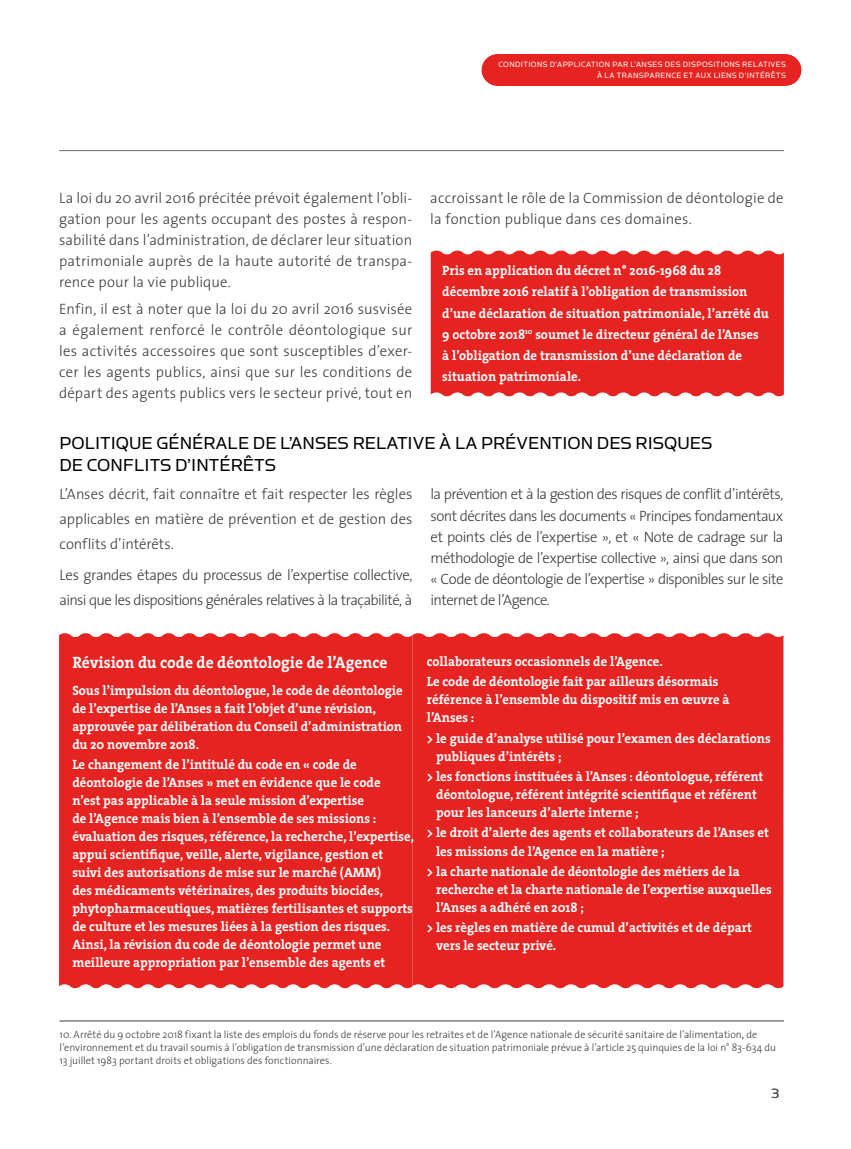
<style>
.page{position:relative;width:851px;height:1149px;background:#fff}
.page>*{position:absolute;margin:0;border:0;box-sizing:border-box;transform-origin:0 0}
.t1{font:19.5px/22.5px "Simian Text Orangutan";color:#000}
.t2{font:700 16.5px "The Serif";color:#fff;scale:.95 1}
.t3{font:300 15px/21px "The Sans";color:#3c3c3b;text-align:justify}
.t4{font:300 15px/24.9px "The Sans";letter-spacing:-.035em;color:#3c3c3b}
.t5{font:15px "Simian Text Orangutan";color:#575756}
.t6{font:700 13.5px/18px "The Serif";color:#fff;scale:.95 1}
.t7{font:300 10.5px/12.8px "The Sans";color:#3c3c3b}
.t8{font:8.7px/11.1px "Simian Text Orangutan";letter-spacing:.045em;color:#fff;text-align:right}
.s1{font-weight:400}
</style>
<div class="page">
<div style="left:497px;top:54px;width:288px;height:32px;background:#e52321"></div>
<div style="left:481px;top:54px;width:32px;height:32px;background:#e52321;border-radius:50%"></div>
<div style="left:769px;top:54px;width:32px;height:32px;background:#e52321;border-radius:50%"></div>
<hr style="left:60px;top:1020px;width:723px;height:1px;background:#3c3c3b">
<div style="left:59px;top:633px;width:353px;height:355px;background:#e52321"></div>
<div style="left:412px;top:633px;width:371px;height:355px;background:#e52321"></div>
<hr style="left:59px;top:150px;width:724px;height:1px;background:#706f6f">
<div style="left:430px;top:250px;width:353px;height:147px;background:#e52321"></div>
<p class="t8" style="left:498px;top:59px;width:289px">CONDITIONS D’APPLICATION PAR L’ANSES DES DISPOSITIONS RELATIVES<br>À LA TRANSPARENCE ET AUX LIENS D’INTÉRÊTS</p>
<p class="t3" style="left:59px;top:186px;width:354px">La loi du 20 avril 2016 précitée prévoit également l’obli&shy;gation pour les agents occupant des postes à respon&shy;sabilité dans l’administration, de déclarer leur situation patrimoniale auprès de la haute autorité de transpa&shy;rence pour la vie publique.</p>
<p class="t3" style="left:59px;top:298px;width:354px">Enfin, il est à noter que la loi du 20 avril 2016 susvisée a également renforcé le contrôle déontologique sur les activités accessoires que sont susceptibles d’exer&shy;cer les agents publics, ainsi que sur les conditions de départ des agents publics vers le secteur privé, tout en</p>
<p class="t3" style="left:430px;top:186px;width:354px">accroissant le rôle de la Commission de déontologie de la fonction publique dans ces domaines.</p>
<p class="t6" style="left:442px;top:260px;width:345px;line-height:21px">Pris en application du décret n° 2016-1968 du 28 décembre 2016 relatif à l’obligation de transmission d’une déclaration de situation patrimoniale, l’arrêté du 9 octobre 2018<sup>10</sup> soumet le directeur général de l’Anses à l’obligation de transmission d’une déclaration de situation patrimoniale.</p>
<h1 class="t1" style="left:60px;top:431px;width:654px">POLITIQUE GÉNÉRALE DE L’ANSES RELATIVE À LA PRÉVENTION DES RISQUES<br>DE CONFLITS D’INTÉRÊTS</h1>
<p class="t3" style="left:60px;top:481px;width:354px;line-height:24.9px">L’Anses décrit, fait connaître et fait respecter les règles applicables en matière de prévention et de gestion des conflits d’intérêts.</p>
<p class="t4" style="left:60px;top:562px;width:354px">Les grandes étapes du processus de l’expertise collective, ainsi que les dispositions générales relatives à la traçabilité, à</p>
<p class="t3" style="left:430px;top:483px;width:354px">la prévention et à la gestion des risques de conflit d’intérêts, sont décrites dans les documents « Principes fondamentaux et points clés de l’expertise », et « Note de cadrage sur la méthodologie de l’expertise collective », ainsi que dans son « Code de déontologie de l’expertise » disponibles sur le site internet de l’Agence.</p>
<p class="t2" style="left:72px;top:648px;width:333px">Révision du code de déontologie de l’Agence</p>
<p class="t6" style="left:72px;top:680px;width:349px">Sous l’impulsion du déontologue, le code de déontologie de l’expertise de l’Anses a fait l’objet d’une révision, approuvée par délibération du Conseil d’administration du 20 novembre 2018.</p>
<p class="t6" style="left:72px;top:754px;width:361px">Le changement de l’intitulé du code en « code de déontologie de l’Anses » met en évidence que le code<br>n’est pas applicable à la seule mission d’expertise<br>de l’Agence mais bien à l’ensemble de ses missions : évaluation des risques, référence, la recherche, l’expertise, appui scientifique, veille, alerte, vigilance, gestion et suivi des autorisations de mise sur le marché (AMM)<br>des médicaments vétérinaires, des produits biocides, phytopharmaceutiques, matières fertilisantes et supports de culture et les mesures liées à la gestion des risques.<br>Ainsi, la révision du code de déontologie permet une meilleure appropriation par l’ensemble des agents et</p>
<p class="t6" style="left:427px;top:650px;width:308px;line-height:20.4px">collaborateurs occasionnels de l’Agence.<br>Le code de déontologie fait par ailleurs désormais</p>
<p class="t6" style="left:427px;top:690px;width:320px">référence à l’ensemble du dispositif mis en œuvre à l’Anses :</p>
<p class="t6" style="left:436px;top:728px;width:353px;text-indent:-9px">&gt; le guide d’analyse utilisé pour l’examen des déclarations publiques d’intérêts ;</p>
<p class="t6" style="left:436px;top:766px;width:346px;text-indent:-9px">&gt; les fonctions instituées à l’Anses : déontologue, référent déontologue, référent intégrité scientifique et référent pour les lanceurs d’alerte interne ;</p>
<p class="t6" style="left:436px;top:823px;width:351px;text-indent:-9px">&gt; le droit d’alerte des agents et collaborateurs de l’Anses et les missions de l’Agence en la matière ;</p>
<p class="t6" style="left:436px;top:861px;width:354px;text-indent:-9px">&gt; la charte nationale de déontologie des métiers de la recherche et la charte nationale de l’expertise auxquelles l’Anses a adhéré en 2018 ;</p>
<p class="t6" style="left:436px;top:918px;width:334px;text-indent:-9px">&gt; les règles en matière de cumul d’activités et de départ vers le secteur privé.</p>
<p class="t7" style="left:60px;top:1027px;width:717px">10. Arrêté du 9 octobre 2018 fixant la liste des emplois du fonds de réserve pour les retraites et de l’Agence nationale de sécurité sanitaire de l’alimentation<span class="s1">,</span> de l’environnement et du travail soumis à l’obligation de transmission d’une déclaration de situation patrimoniale prévue à l’article 25 quinquies de la loi n° 83-634 du<br>13 juillet 1983 portant droits et obligations des fonctionnaires.</p>
<p class="t5" style="left:771px;top:1084px;width:9px">3</p>
</div>
